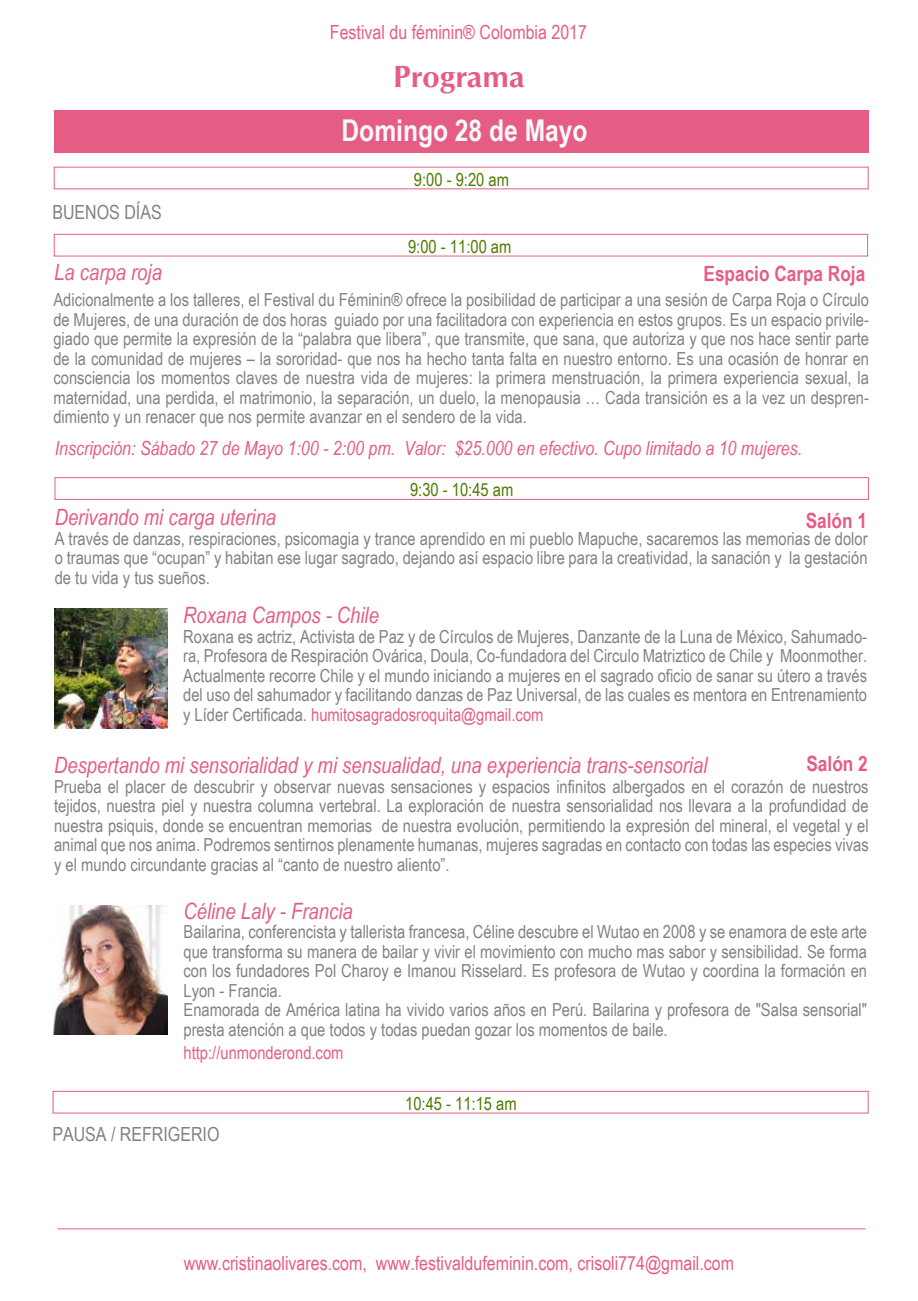
<style>
.page{position:relative;width:918px;height:1301px;background:#fff}
.page>*{position:absolute;margin:0;border:0;box-sizing:border-box;transform-origin:0 0}
.t1{font:500 31.5px "Optus T";letter-spacing:-.01em;color:#e55d85}
.t2{font:700 30px "Arial Narrow";color:#f9f9f9}
.t3{font:italic 22.5px "Arial Narrow";color:#e55d85}
.t4{font:700 21px "Arial Narrow";color:#e55d85}
.t5{font:19.5px "Arial Narrow";color:#e55d85}
.t6{font:italic 19.5px "Arial Narrow";color:#e55d85}
.t7{font:19.5px "Arial Narrow";color:#808285}
.t8{font:18px/19.5px "Arial Narrow";color:#808285;text-align:justify}
.t9{font:18px "Arial Narrow";color:#4f7a04}
.t10{font:18px "Arial Narrow";color:#e55d85}
.s1{color:#e55d85}
</style>
<div class="page">
<hr style="left:57px;top:1228px;width:809px;height:1px;background:#e55d85">
<div style="left:54px;top:110px;width:814px;height:42px;background:#e55d85"></div>
<div style="left:54px;top:167px;width:814px;height:22px;border:1px solid #e55d85"></div>
<div style="left:54px;top:234px;width:814px;height:22px;border:1px solid #e55d85"></div>
<div style="left:55px;top:477px;width:814px;height:23px;border:1px solid #e55d85"></div>
<div style="left:53px;top:1091px;width:815px;height:22px;border:1px solid #e55d85"></div>
<img style="left:55px;top:608px;width:112px;height:120px">
<img style="left:53px;top:905px;width:114px;height:129px">
<p class="t5" style="left:330px;top:21px;width:259px">Festival du féminin® Colombia 2017</p>
<p class="t7" style="left:52px;top:201px;width:111px">BUENOS DÍAS</p>
<p class="t3" style="left:54px;top:259px;width:109px">La carpa roja</p>
<h1 class="t1" style="left:393px;top:58px;width:133px">Programa</h1>
<h2 class="t2" style="left:342px;top:108px;width:248px">Domingo 28 de Mayo</h2>
<p class="t9" style="left:414px;top:169px;width:97px">9:00 - 9:20 am</p>
<p class="t9" style="left:408px;top:236px;width:105px">9:00 - 11:00 am</p>
<p class="t4" style="left:704px;top:258px;width:163px">Espacio Carpa Roja</p>
<p class="t8" style="left:53px;top:290px;width:817px">Adicionalmente a los talleres, el Festival du Féminin® ofrece la posibilidad de participar a una sesión de Carpa Roja o Círculo de Mujeres, de una duración de dos horas guiado por una facilitadora con experiencia en estos grupos. Es un espacio privile&shy;giado que permite la expresión de la “palabra que libera”, que transmite, que sana, que autoriza y que nos hace sentir parte de la comunidad de mujeres – la sororidad- que nos ha hecho tanta falta en nuestro entorno. Es una ocasión de honrar en consciencia los momentos claves de nuestra vida de mujeres: la primera menstruación, la primera experiencia sexual, la maternidad, una perdida, el matrimonio, la separación, un duelo, la menopausia … Cada transición es a la vez un despren&shy;dimiento y un renacer que nos permite avanzar en el sendero de la vida.</p>
<p class="t6" style="left:55px;top:437px;width:749px">Inscripción: Sábado 27 de Mayo 1:00 - 2:00 pm. Valor: $25.000 en efectivo. Cupo limitado a 10 mujeres.</p>
<p class="t9" style="left:410px;top:479px;width:105px">9:30 - 10:45 am</p>
<p class="t3" style="left:55px;top:505px;width:223px">Derivando mi carga uterina</p>
<p class="t8" style="left:55px;top:528px;width:814px">A través de danzas, respiraciones, psicomagia y trance aprendido en mi pueblo Mapuche, sacaremos las memorias de dolor o traumas que “ocupan” y habitan ese lugar sagrado, dejando así espacio libre para la creatividad, la sanación y la gestación de tu vida y tus sueños.</p>
<p class="t4" style="left:806px;top:505px;width:63px">Salón 1</p>
<p class="t3" style="left:183px;top:602px;width:197px">Roxana Campos - Chile</p>
<p class="t8" style="left:183px;top:626px;width:686px">Roxana es actriz, Activista de Paz y de Círculos de Mujeres, Danzante de la Luna de México, Sahumado&shy;ra, Profesora de Respiración Ovárica, Doula, Co-fundadora del Circulo Matriztico de Chile y Moonmother.<br>Actualmente recorre Chile y el mundo iniciando a mujeres en el sagrado oficio de sanar su útero a través del uso del sahumador y facilitando danzas de Paz Universal, de las cuales es mentora en Entrenamiento y Líder Certificada. <span class="s1">humitosagradosroquita@gmail.com</span></p>
<p class="t4" style="left:806px;top:747px;width:63px">Salón 2</p>
<p class="t3" style="left:54px;top:752px;width:655px">Despertando mi sensorialidad y mi sensualidad, una experiencia trans-sensorial</p>
<p class="t8" style="left:54px;top:776px;width:816px">Prueba el placer de descubrir y observar nuevas sensaciones y espacios infinitos albergados en el corazón de nuestros tejidos, nuestra piel y nuestra columna vertebral. La exploración de nuestra sensorialidad nos llevara a la profundidad de nuestra psiquis, donde se encuentran memorias de nuestra evolución, permitiendo la expresión del mineral, el vegetal y el animal que nos anima. Podremos sentirnos plenamente humanas, mujeres sagradas en contacto con todas las especies vivas y el mundo circundante gracias al “canto de nuestro aliento”.</p>
<p class="t3" style="left:184px;top:898px;width:171px">Céline Laly - Francia</p>
<p class="t8" style="left:184px;top:922px;width:685px;text-align:left">Bailarina, conferencista y tallerista francesa, Céline descubre el Wutao en 2008 y se enamora de este arte que transforma su manera de bailar y vivir el movimiento con mucho mas sabor y sensibilidad. Se forma con los fundadores Pol Charoy e Imanou Risselard. Es profesora de Wutao y coordina la formación en Lyon - Francia.<br>Enamorada de América latina ha vivido varios años en Perú. Bailarina y profesora de "Salsa sensorial" presta atención a que todos y todas puedan gozar los momentos de baile.</p>
<p class="t10" style="left:184px;top:1042px;width:162px">http://unmonderond.com</p>
<p class="t7" style="left:52px;top:1122px;width:169px">PAUSA / REFRIGERIO</p>
<p class="t9" style="left:405px;top:1093px;width:113px">10:45 - 11:15 am</p>
<p class="t5" style="left:184px;top:1251px;width:552px">www.cristinaolivares.com, www.festivaldufeminin.com, crisoli774@gmail.com</p>
</div>
